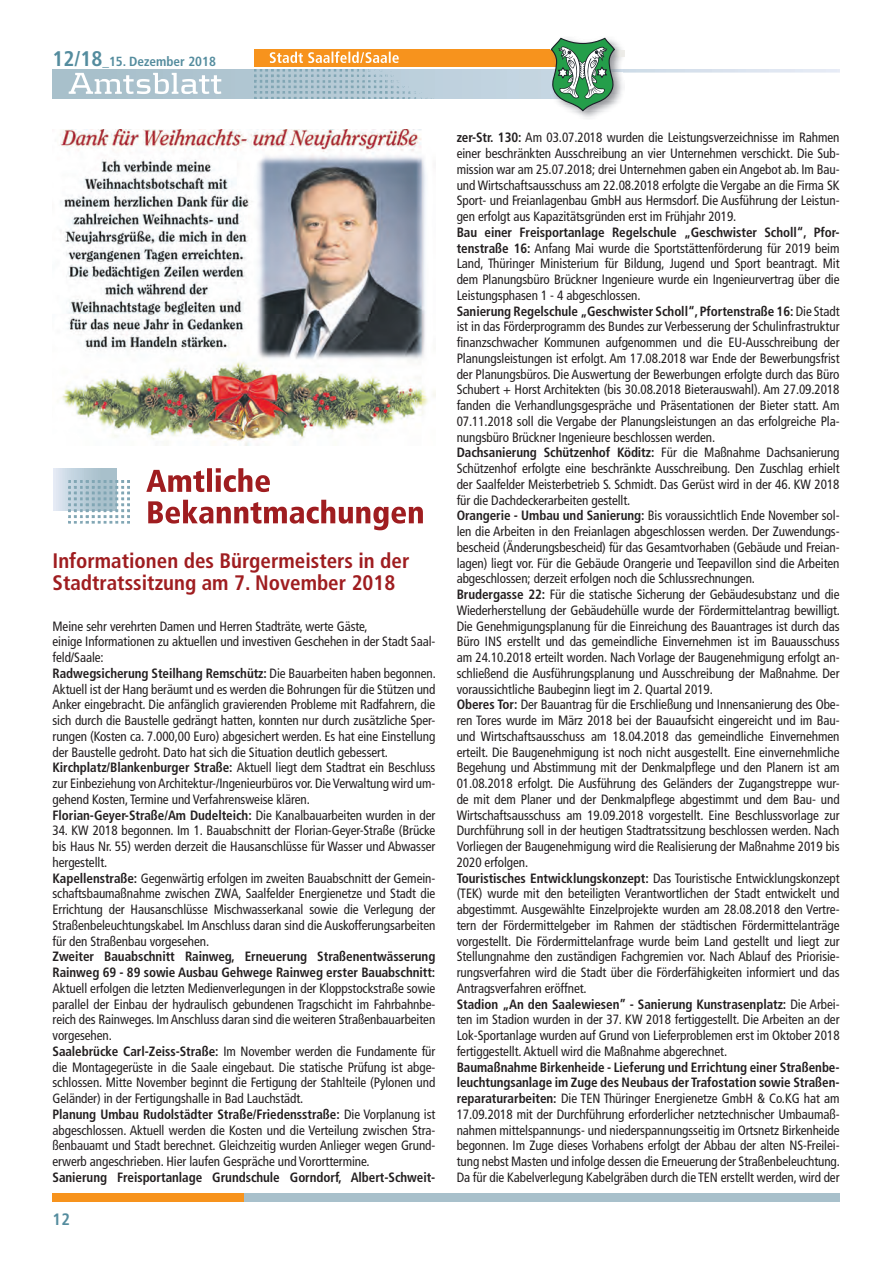
<style>
.page{position:relative;width:893px;height:1263px;background:#fff}
.page>*{position:absolute;margin:0;border:0;box-sizing:border-box;transform-origin:0 0}
.t1{font:700 condensed 21px/22.5px "Frutiger LT Pro";color:#9f1d20}
.t2{font:700 condensed 16.5px "Frutiger LT Pro";color:#548c9e}
.t3{font:condensed 13.5px/15.8px "Frutiger LT Pro";letter-spacing:-.005em;color:#231f20}
.t4{font:700 condensed 13.5px/15.8px "Frutiger LT Pro";letter-spacing:-.005em;color:#231f20}
.t5{font:700 condensed 13.2px "Frutiger LT Pro";color:#548c9e}
.s1{font-size:21.15px}
.s2{font-weight:700}
</style>
<div class="page">
<svg style="left:52px;top:69px;width:498px;height:30px;background:#b0c5d1"></svg>
<div style="left:254px;top:50px;width:329px;height:17px;background:#f7931d"></div>
<svg style="left:270px;top:51px;width:129px;height:12px"></svg>
<svg style="left:69px;top:73px;width:152px;height:21px"></svg>
<img style="left:254px;top:69px;width:277px;height:30px">
<svg style="left:550px;top:37px;width:289px;height:82px"></svg>
<div style="left:52px;top:1193px;width:192px;height:8px;background:#f7931d"></div>
<div style="left:244px;top:1193px;width:595px;height:8px;background:#a8c0cb"></div>
<svg style="left:146px;top:468px;width:124px;height:24px"></svg>
<svg style="left:148px;top:500px;width:275px;height:30px"></svg>
<svg style="left:53px;top:468px;width:63px;height:43px"></svg>
<img style="left:68px;top:481px;width:61px;height:42px">
<img style="left:60px;top:130px;width:376px;height:316px">
<p class="t5" style="left:52px;top:53px;width:165px"><span class="s1">12/18</span>_15. Dezember 2018</p>
<h1 class="t1" style="left:52px;top:549px;width:358px">Informationen des Bürgermeisters in der<br>Stadtratssitzung am 7. November 2018</h1>
<p class="t3" style="left:52px;top:618px;width:385px">Meine sehr verehrten Damen und Herren Stadträte, werte Gäste,<br>einige Informationen zu aktuellen und investiven Geschehen in der Stadt Saal&shy;feld/Saale:<br><span class="s2">Radwegsicherung Steilhang Remschütz:</span> Die Bauarbeiten haben begonnen.<br>Aktuell ist der Hang beräumt und es werden die Bohrungen für die Stützen und Anker eingebracht. Die anfänglich gravierenden Probleme mit Radfahrern, die sich durch die Baustelle gedrängt hatten, konnten nur durch zusätzliche Sper&shy;rungen (Kosten ca. 7.000,00 Euro) abgesichert werden. Es hat eine Einstellung der Baustelle gedroht. Dato hat sich die Situation deutlich gebessert.<br><span class="s2">Kirchplatz/Blankenburger Straße:</span> Aktuell liegt dem Stadtrat ein Beschluss zur Einbeziehung von Architektur-/Ingenieurbüros vor. Die Verwaltung wird um&shy;gehend Kosten, Termine und Verfahrensweise klären.<br><span class="s2">Florian-Geyer-Straße/Am Dudelteich:</span> Die Kanalbauarbeiten wurden in der</p>
<p class="t3" style="left:52px;top:823px;width:384px">34. KW 2018 begonnen. Im 1. Bauabschnitt der Florian-Geyer-Straße (Brücke bis Haus Nr. 55) werden derzeit die Hausanschlüsse für Wasser und Abwasser hergestellt.<br><span class="s2">Kapellenstraße:</span> Gegenwärtig erfolgen im zweiten Bauabschnitt der Gemein&shy;schaftsbaumaßnahme zwischen ZWA, Saalfelder Energienetze und Stadt die Errichtung der Hausanschlüsse Mischwasserkanal sowie die Verlegung der Straßenbeleuchtungskabel. Im Anschluss daran sind die Auskofferungsarbeiten für den Straßenbau vorgesehen.</p>
<p class="t4" style="left:52px;top:949px;width:384px">Zweiter Bauabschnitt Rainweg, Erneuerung Straßenentwässerung<br>Rainweg 69 - 89 sowie Ausbau Gehwege Rainweg erster Bauabschnitt:</p>
<p class="t3" style="left:52px;top:980px;width:384px">Aktuell erfolgen die letzten Medienverlegungen in der Kloppstockstraße sowie parallel der Einbau der hydraulisch gebundenen Tragschicht im Fahrbahnbe&shy;reich des Rainweges. Im Anschluss daran sind die weiteren Straßenbauarbeiten vorgesehen.<br><span class="s2">Saalebrücke Carl-Zeiss-Straße:</span> Im November werden die Fundamente für die Montagegerüste in die Saale eingebaut. Die statische Prüfung ist abge&shy;schlossen. Mitte November beginnt die Fertigung der Stahlteile (Pylonen und Geländer) in der Fertigungshalle in Bad Lauchstädt.<br><span class="s2">Planung Umbau Rudolstädter Straße/Friedensstraße:</span> Die Vorplanung ist abgeschlossen. Aktuell werden die Kosten und die Verteilung zwischen Stra&shy;ßenbauamt und Stadt berechnet. Gleichzeitig wurden Anlieger wegen Grund&shy;erwerb angeschrieben. Hier laufen Gespräche und Vororttermine.</p>
<p class="t4" style="left:52px;top:1169px;width:384px">Sanierung Freisportanlage Grundschule Gorndorf, Albert-Schweit-</p>
<p class="t2" style="left:52px;top:1210px;width:19px">12</p>
<p class="t3" style="left:456px;top:130px;width:384px;text-align:justify"><span class="s2">zer-Str. 130:</span> Am 03.07.2018 wurden die Leistungsverzeichnisse im Rahmen einer beschränkten Ausschreibung an vier Unternehmen verschickt. Die Sub&shy;mission war am 25.07.2018; drei Unternehmen gaben ein Angebot ab. Im Bau&shy;und Wirtschaftsausschuss am 22.08.2018 erfolgte die Vergabe an die Firma SK Sport- und Freianlagenbau GmbH aus Hermsdorf. Die Ausführung der Leistun&shy;gen erfolgt aus Kapazitätsgründen erst im Frühjahr 2019.</p>
<p class="t3" style="left:456px;top:224px;width:385px"><span class="s2">Bau einer Freisportanlage Regelschule „Geschwister Scholl“, Pfor&shy;tenstraße 16:</span> Anfang Mai wurde die Sportstättenförderung für 2019 beim Land, Thüringer Ministerium für Bildung, Jugend und Sport beantragt. Mit dem Planungsbüro Brückner Ingenieure wurde ein Ingenieurvertrag über die Leistungsphasen 1 - 4 abgeschlossen.<br><span class="s2">Sanierung Regelschule „Geschwister Scholl“, Pfortenstraße 16:</span> Die Stadt ist in das Förderprogramm des Bundes zur Verbesserung der Schulinfrastruktur finanzschwacher Kommunen aufgenommen und die EU-Ausschreibung der Planungsleistungen ist erfolgt. Am 17.08.2018 war Ende der Bewerbungsfrist der Planungsbüros. Die Auswertung der Bewerbungen erfolgte durch das Büro Schubert + Horst Architekten (bis 30.08.2018 Bieterauswahl). Am 27.09.2018 fanden die Verhandlungsgespräche und Präsentationen der Bieter statt. Am 07.11.2018 soll die Vergabe der Planungsleistungen an das erfolgreiche Pla&shy;nungsbüro Brückner Ingenieure beschlossen werden.<br><span class="s2">Dachsanierung Schützenhof Köditz:</span> Für die Maßnahme Dachsanierung Schützenhof erfolgte eine beschränkte Ausschreibung. Den Zuschlag erhielt der Saalfelder Meisterbetrieb S. Schmidt. Das Gerüst wird in der 46. KW 2018 für die Dachdeckerarbeiten gestellt.<br><span class="s2">Orangerie - Umbau und Sanierung:</span> Bis voraussichtlich Ende November sol&shy;len die Arbeiten in den Freianlagen abgeschlossen werden. Der Zuwendungs&shy;bescheid (Änderungsbescheid) für das Gesamtvorhaben (Gebäude und Freian&shy;lagen) liegt vor. Für die Gebäude Orangerie und Teepavillon sind die Arbeiten abgeschlossen; derzeit erfolgen noch die Schlussrechnungen.<br><span class="s2">Brudergasse 22:</span> Für die statische Sicherung der Gebäudesubstanz und die Wiederherstellung der Gebäudehülle wurde der Fördermittelantrag bewilligt.<br>Die Genehmigungsplanung für die Einreichung des Bauantrages ist durch das Büro INS erstellt und das gemeindliche Einvernehmen ist im Bauausschuss am 24.10.2018 erteilt worden. Nach Vorlage der Baugenehmigung erfolgt an&shy;schließend die Ausführungsplanung und Ausschreibung der Maßnahme. Der voraussichtliche Baubeginn liegt im 2. Quartal 2019.<br><span class="s2">Oberes Tor:</span> Der Bauantrag für die Erschließung und Innensanierung des Obe&shy;ren Tores wurde im März 2018 bei der Bauaufsicht eingereicht und im Bau&shy;und Wirtschaftsausschuss am 18.04.2018 das gemeindliche Einvernehmen erteilt. Die Baugenehmigung ist noch nicht ausgestellt. Eine einvernehmliche Begehung und Abstimmung mit der Denkmalpflege und den Planern ist am 01.08.2018 erfolgt. Die Ausführung des Geländers der Zugangstreppe wur&shy;de mit dem Planer und der Denkmalpflege abgestimmt und dem Bau- und Wirtschaftsausschuss am 19.09.2018 vorgestellt. Eine Beschlussvorlage zur Durchführung soll in der heutigen Stadtratssitzung beschlossen werden. Nach Vorliegen der Baugenehmigung wird die Realisierung der Maßnahme 2019 bis 2020 erfolgen.<br><span class="s2">Touristisches Entwicklungskonzept:</span> Das Touristische Entwicklungskonzept (TEK) wurde mit den beteiligten Verantwortlichen der Stadt entwickelt und abgestimmt. Ausgewählte Einzelprojekte wurden am 28.08.2018 den Vertre&shy;tern der Fördermittelgeber im Rahmen der städtischen Fördermittelanträge vorgestellt. Die Fördermittelanfrage wurde beim Land gestellt und liegt zur Stellungnahme den zuständigen Fachgremien vor. Nach Ablauf des Priorisie&shy;rungsverfahren wird die Stadt über die Förderfähigkeiten informiert und das Antragsverfahren eröffnet.<br><span class="s2">Stadion „An den Saalewiesen” - Sanierung Kunstrasenplatz:</span> Die Arbei&shy;ten im Stadion wurden in der 37. KW 2018 fertiggestellt. Die Arbeiten an der Lok-Sportanlage wurden auf Grund von Lieferproblemen erst im Oktober 2018 fertiggestellt. Aktuell wird die Maßnahme abgerechnet.</p>
<p class="t3" style="left:456px;top:1059px;width:385px;text-align:justify"><span class="s2">Baumaßnahme Birkenheide - Lieferung und Errichtung einer Straßenbe&shy;leuchtungsanlage im Zuge des Neubaus der Trafostation sowie Straßen&shy;reparaturarbeiten:</span> Die TEN Thüringer Energienetze GmbH &amp; Co.KG hat am 17.09.2018 mit der Durchführung erforderlicher netztechnischer Umbaumaß&shy;nahmen mittelspannungs- und niederspannungsseitig im Ortsnetz Birkenheide begonnen. Im Zuge dieses Vorhabens erfolgt der Abbau der alten NS-Freilei&shy;tung nebst Masten und infolge dessen die Erneuerung der Straßenbeleuchtung.<br>Da für die Kabelverlegung Kabelgräben durch die TEN erstellt werden, wird der</p>
</div>
